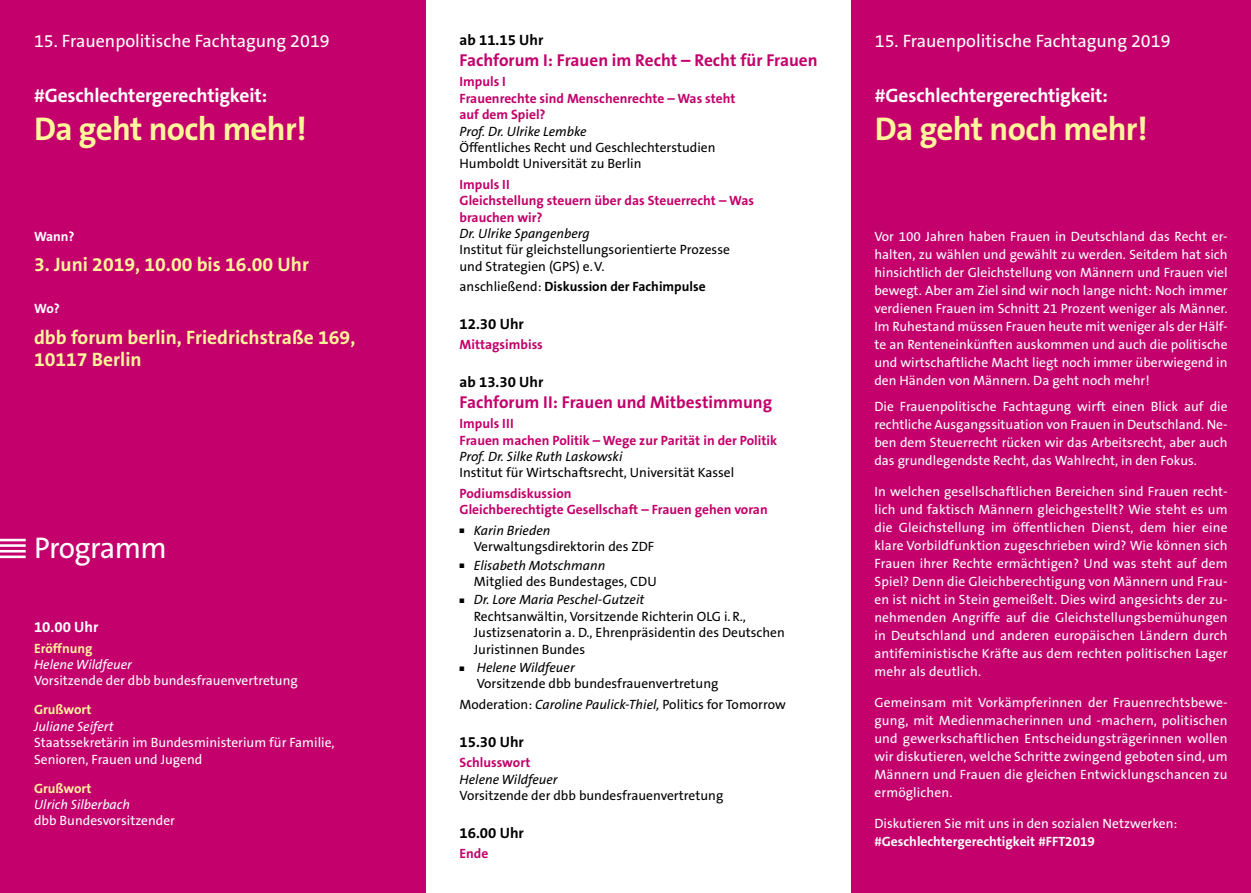
<style>
.page{position:relative;width:1251px;height:893px;background:#fff}
.page>*{position:absolute;margin:0;border:0;box-sizing:border-box;transform-origin:0 0}
.t1{font:700 33px "The Sans B7";letter-spacing:-.02em;color:#fff59b}
.t2{font:30px "The Sans B5 Plain";letter-spacing:-.02em;color:#fff}
.t3{font:700 19.5px/22.5px "The Sans B7";color:#fff59b}
.t4{font:700 19.5px "The Sans B7";letter-spacing:-.01em;color:#fff}
.t5{font:18px "The Sans B5 Plain";color:#fff}
.t6{font:700 17.25px "The Sans B7";color:#c3006b}
.t7{font:700 15px "The Sans B7";color:#000}
.t8{font:700 15px "The Sans B7";color:#fff}
.t9{font:13.5px/18px "The Sans B5 Plain";color:#fff;text-align:justify}
.t10{font:13.5px/16.4px "The Sans B5 Plain";color:#000}
.t11{font:700 13.5px/16.4px "The Sans B7";color:#c3006b}
.t12{font:italic 13.5px "The Sans B5 Plain";color:#000}
.t13{font:italic 13.5px "The Sans B5 Plain";color:#fff}
.t14{font:700 13.5px "The Sans B7";color:#fff}
.t15{font:700 13.5px "The Sans B7";color:#000}
.t16{font:700 13.5px "The Sans B7";color:#fff59b}
.s1{font-family:"The Sans B5 Plain";font-weight:400}
.s2{font-style:italic}
</style>
<div class="page">
<div style="left:0;top:0;width:426px;height:893px;background:#c3006b"></div>
<div style="left:850px;top:0;width:400px;height:893px;background:#c3006b"></div>
<hr style="left:0;top:555px;width:26px;height:3px;background:#fff">
<hr style="left:0;top:550px;width:26px;height:2px;background:#fff">
<hr style="left:0;top:544px;width:26px;height:3px;background:#fff">
<hr style="left:0;top:539px;width:26px;height:2px;background:#fff">
<h3 class="t5" style="left:34px;top:32px;width:297px">15. Frauenpolitische Fachtagung 2019</h3>
<h3 class="t4" style="left:34px;top:86px;width:235px">#Geschlechtergerechtigkeit:</h3>
<h1 class="t1" style="left:34px;top:112px;width:274px">Da geht noch mehr!</h1>
<p class="t14" style="left:34px;top:229px;width:42px">Wann?</p>
<h3 class="t3" style="left:34px;top:253px;width:276px">3. Juni 2019, 10.00 bis 16.00 Uhr</h3>
<p class="t14" style="left:34px;top:301px;width:27px">Wo?</p>
<h3 class="t3" style="left:34px;top:327px;width:323px">dbb forum berlin, Friedrichstraße 169,<br>10117 Berlin</h3>
<h2 class="t2" style="left:34px;top:532px;width:134px">Programm</h2>
<p class="t8" style="left:34px;top:619px;width:66px">10.00 Uhr</p>
<p class="t16" style="left:34px;top:641px;width:60px">Eröffnung</p>
<p class="t13" style="left:34px;top:657px;width:99px">Helene Wildfeuer</p>
<p class="t9" style="left:34px;top:672px;width:265px">Vorsitzende der dbb bundesfrauenvertretung</p>
<p class="t16" style="left:34px;top:703px;width:59px">Grußwort</p>
<p class="t13" style="left:34px;top:719px;width:81px">Juliane Seifert</p>
<p class="t9" style="left:34px;top:735px;width:302px;line-height:16.4px">Staatssekretärin im Bundesministerium für Familie,<br>Senioren, Frauen und Jugend</p>
<p class="t16" style="left:34px;top:781px;width:59px">Grußwort</p>
<p class="t13" style="left:34px;top:797px;width:97px">Ulrich Silberbach</p>
<p class="t9" style="left:34px;top:812px;width:142px">dbb Bundesvorsitzender</p>
<p class="t7" style="left:459px;top:32px;width:85px">ab 11.15 Uhr</p>
<p class="t6" style="left:459px;top:51px;width:359px">Fachforum I: Frauen im Recht – Recht für Frauen</p>
<p class="t11" style="left:459px;top:74px;width:277px">Impuls I<br>Frauenrechte sind Menschenrechte – Was steht auf dem Spiel?</p>
<p class="t12" style="left:459px;top:124px;width:129px">Prof. Dr. Ulrike Lembke</p>
<p class="t10" style="left:459px;top:140px;width:257px">Öffentliches Recht und Geschlechterstudien<br>Humboldt Universität zu Berlin</p>
<p class="t11" style="left:459px;top:176px;width:296px">Impuls II<br>Gleichstellung steuern über das Steuerrecht – Was brauchen wir?</p>
<p class="t12" style="left:459px;top:226px;width:132px">Dr. Ulrike Spangenberg</p>
<p class="t10" style="left:459px;top:242px;width:272px">Institut für gleichstellungsorientierte Prozesse und Strategien (GPS) e.V.</p>
<p class="t15" style="left:459px;top:279px;width:248px"><span class="s1">anschließend:</span> Diskussion der Fachimpulse</p>
<p class="t7" style="left:459px;top:316px;width:66px">12.30 Uhr</p>
<p class="t11" style="left:459px;top:337px;width:85px">Mittagsimbiss</p>
<p class="t7" style="left:459px;top:374px;width:85px">ab 13.30 Uhr</p>
<p class="t6" style="left:459px;top:393px;width:314px">Fachforum II: Frauen und Mitbestimmung</p>
<p class="t11" style="left:459px;top:416px;width:319px">Impuls III<br>Frauen machen Politik – Wege zur Parität in der Politik</p>
<p class="t12" style="left:459px;top:449px;width:164px">Prof. Dr. Silke Ruth Laskowski</p>
<p class="t10" style="left:459px;top:465px;width:276px">Institut für Wirtschaftsrecht, Universität Kassel</p>
<p class="t11" style="left:459px;top:486px;width:309px">Podiumsdiskussion<br>Gleichberechtigte Gesellschaft – Frauen gehen voran</p>
<p class="t12" style="left:473px;top:523px;width:78px">Karin Brieden</p>
<p class="t10" style="left:473px;top:539px;width:182px">Verwaltungsdirektorin des ZDF</p>
<p class="t12" style="left:473px;top:558px;width:133px">Elisabeth Motschmann</p>
<p class="t10" style="left:473px;top:574px;width:184px">Mitglied des Bundestages, CDU</p>
<p class="t12" style="left:473px;top:593px;width:172px">Dr. Lore Maria Peschel-Gutzeit</p>
<p class="t10" style="left:473px;top:609px;width:312px">Rechtsanwältin, Vorsitzende Richterin OLG i.R.,<br>Justizsenatorin a. D., Ehrenpräsidentin des Deutschen<br>Juristinnen Bundes</p>
<p class="t12" style="left:476px;top:660px;width:99px">Helene Wildfeuer</p>
<p class="t10" style="left:459px;top:674px;width:327px;line-height:20.5px;text-indent:17px">Vorsitzende dbb bundesfrauenvertretung<br>Moderation: <span class="s2">Caroline Paulick-Thiel,</span> Politics for Tomorrow</p>
<p class="t7" style="left:459px;top:734px;width:66px">15.30 Uhr</p>
<p class="t11" style="left:459px;top:755px;width:72px">Schlusswort</p>
<p class="t12" style="left:459px;top:772px;width:99px">Helene Wildfeuer</p>
<p class="t10" style="left:459px;top:788px;width:265px">Vorsitzende der dbb bundesfrauenvertretung</p>
<p class="t7" style="left:459px;top:824px;width:66px">16.00 Uhr</p>
<p class="t11" style="left:459px;top:846px;width:30px">Ende</p>
<h3 class="t5" style="left:874px;top:32px;width:297px">15. Frauenpolitische Fachtagung 2019</h3>
<h3 class="t4" style="left:874px;top:86px;width:235px">#Geschlechtergerechtigkeit:</h3>
<h1 class="t1" style="left:874px;top:112px;width:274px">Da geht noch mehr!</h1>
<p class="t9" style="left:874px;top:228px;width:354px">Vor 100 Jahren haben Frauen in Deutschland das Recht er&shy;halten, zu wählen und gewählt zu werden. Seitdem hat sich hinsichtlich der Gleichstellung von Männern und Frauen viel bewegt. Aber am Ziel sind wir noch lange nicht: Noch immer verdienen Frauen im Schnitt 21 Prozent weniger als Männer.<br>Im Ruhestand müssen Frauen heute mit weniger als der Hälf&shy;te an Renteneinkünften auskommen und auch die politische und wirtschaftliche Macht liegt noch immer überwiegend in den Händen von Männern. Da geht noch mehr!</p>
<p class="t9" style="left:874px;top:398px;width:354px">Die Frauenpolitische Fachtagung wirft einen Blick auf die rechtliche Ausgangssituation von Frauen in Deutschland. Ne&shy;ben dem Steuerrecht rücken wir das Arbeitsrecht, aber auch das grundlegendste Recht, das Wahlrecht, in den Fokus.</p>
<p class="t9" style="left:874px;top:483px;width:354px">In welchen gesellschaftlichen Bereichen sind Frauen recht&shy;lich und faktisch Männern gleichgestellt? Wie steht es um die Gleichstellung im öffentlichen Dienst, dem hier eine klare Vorbildfunktion zugeschrieben wird? Wie können sich Frauen ihrer Rechte ermächtigen? Und was steht auf dem Spiel? Denn die Gleichberechtigung von Männern und Frau&shy;en ist nicht in Stein gemeißelt. Dies wird angesichts der zu&shy;nehmenden Angriffe auf die Gleichstellungsbemühungen in Deutschland und anderen europäischen Ländern durch antifeministische Kräfte aus dem rechten politischen Lager mehr als deutlich.</p>
<p class="t9" style="left:874px;top:694px;width:354px">Gemeinsam mit Vorkämpferinnen der Frauenrechtsbewe&shy;gung, mit Medienmacherinnen und -machern, politischen und gewerkschaftlichen Entscheidungsträgerinnen wollen wir diskutieren, welche Schritte zwingend geboten sind, um Männern und Frauen die gleichen Entwicklungschancen zu ermöglichen.</p>
<p class="t9" style="left:874px;top:815px;width:304px">Diskutieren Sie mit uns in den sozialen Netzwerken:</p>
<p class="t14" style="left:874px;top:834px;width:222px">#Geschlechtergerechtigkeit #FFT2019</p>
</div>
